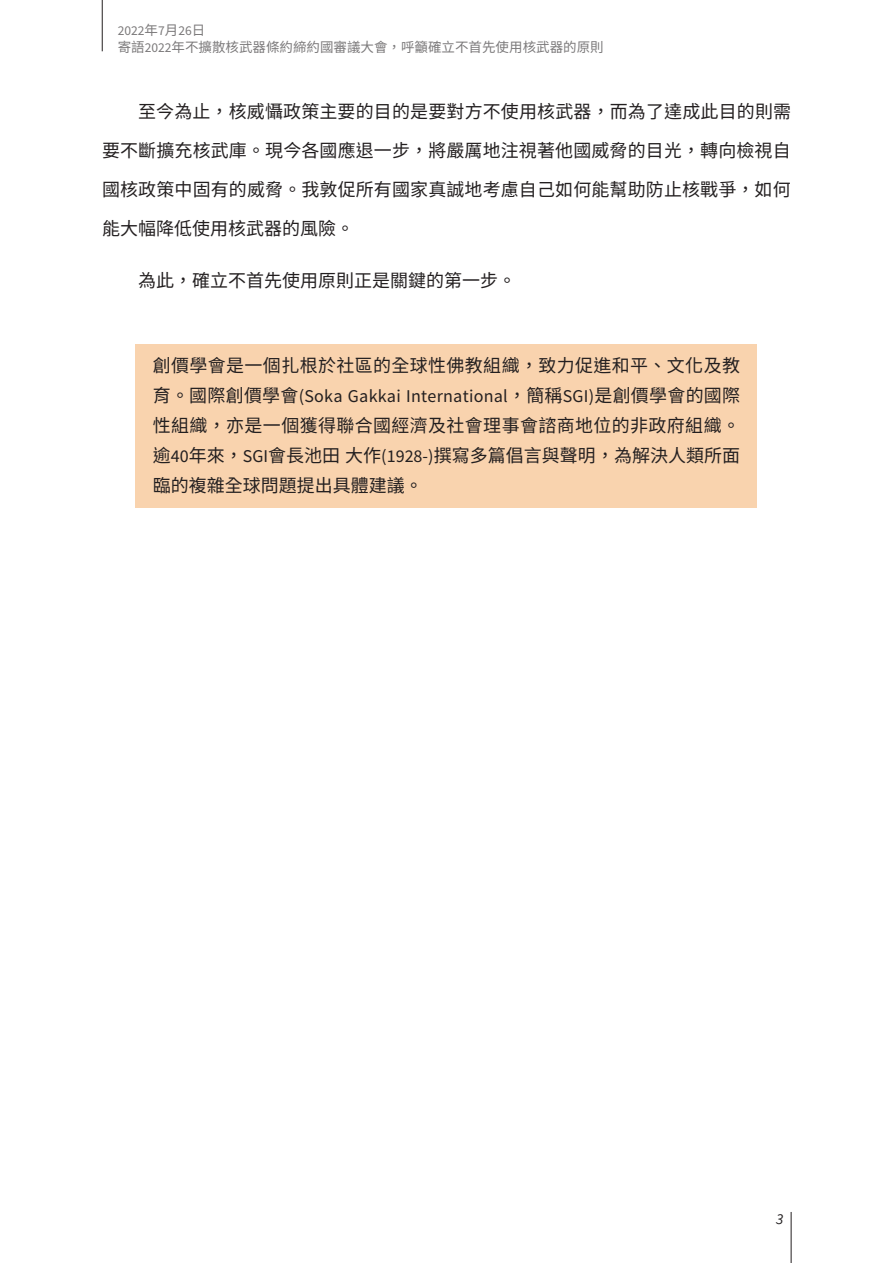
<style>
.page{position:relative;width:893px;height:1263px;background:#fff}
.page>*{position:absolute;margin:0;border:0;box-sizing:border-box;transform-origin:0 0}
.t1{font:18px/39px "Noto Sans TC";letter-spacing:.005em;color:#231f20;text-align:justify}
.t2{font:18px "Source Sans Pro";letter-spacing:.015em;color:#231f20}
.t3{font:italic 15px "Source Sans Pro";color:#232021}
.t4{font:13.5px "Noto Sans TC";color:#7b797a}
.t5{font:13.5px "Source Sans Pro";color:#7b797a}
.s1{font-family:"Noto Sans TC"}
.s2{font-family:"Source Sans Pro"}
</style>
<div class="page">
<hr style="left:791px;top:1212px;width:1px;height:51px;background:#231f20">
<hr style="left:102px;top:0;width:1px;height:51px;background:#231f20">
<div style="left:136px;top:344px;width:621px;height:163px;background:#f9d3ae"></div>
<p class="t5" style="left:118px;top:23px;width:89px">2022<span class="s1">年月</span>7 26<span class="s1">日</span></p>
<p class="t4" style="left:118px;top:39px;width:487px">寄語<span class="s2">2022</span>年不擴散核武器條約締約國審議大會，呼籲確立不首先使用核武器的原則</p>
<p class="t1" style="left:102px;top:92px;width:691px;text-indent:36px">至今為止，核威懾政策主要的目的是要對方不使用核武器，而為了達成此目的則需要不斷擴充核武庫。現今各國應退一步，將嚴厲地注視著他國威脅的目光，轉向檢視自國核政策中固有的威脅。我敦促所有國家真誠地考慮自己如何能幫助防止核戰爭，如何能大幅降低使用核武器的風險。</p>
<p class="t1" style="left:138px;top:261px;width:380px">為此，確立不首先使用原則正是關鍵的第一步。</p>
<p class="t1" style="left:153px;top:347px;width:589px">創價學會是一個扎根於社區的全球性佛教組織，致力促進和平、文化及教</p>
<p class="t2" style="left:153px;top:385px;width:589px"><span class="s1">育。國際創價學會</span>(Soka Gakkai International<span class="s1">，簡稱</span>SGI)<span class="s1">是創價學會的國際</span></p>
<p class="t1" style="left:153px;top:411px;width:589px;line-height:30px">性組織，亦是一個獲得聯合國經濟及社會理事會諮商地位的非政府組織。逾<span class="s2">40</span>年來，<span class="s2">SGI</span>會長池田大作<span class="s2">(1928-)</span>撰寫多篇倡言與聲明，為解決人類所面臨的複雜全球問題提出具體建議。</p>
<p class="t3" style="left:776px;top:1210px;width:9px">3</p>
</div>
